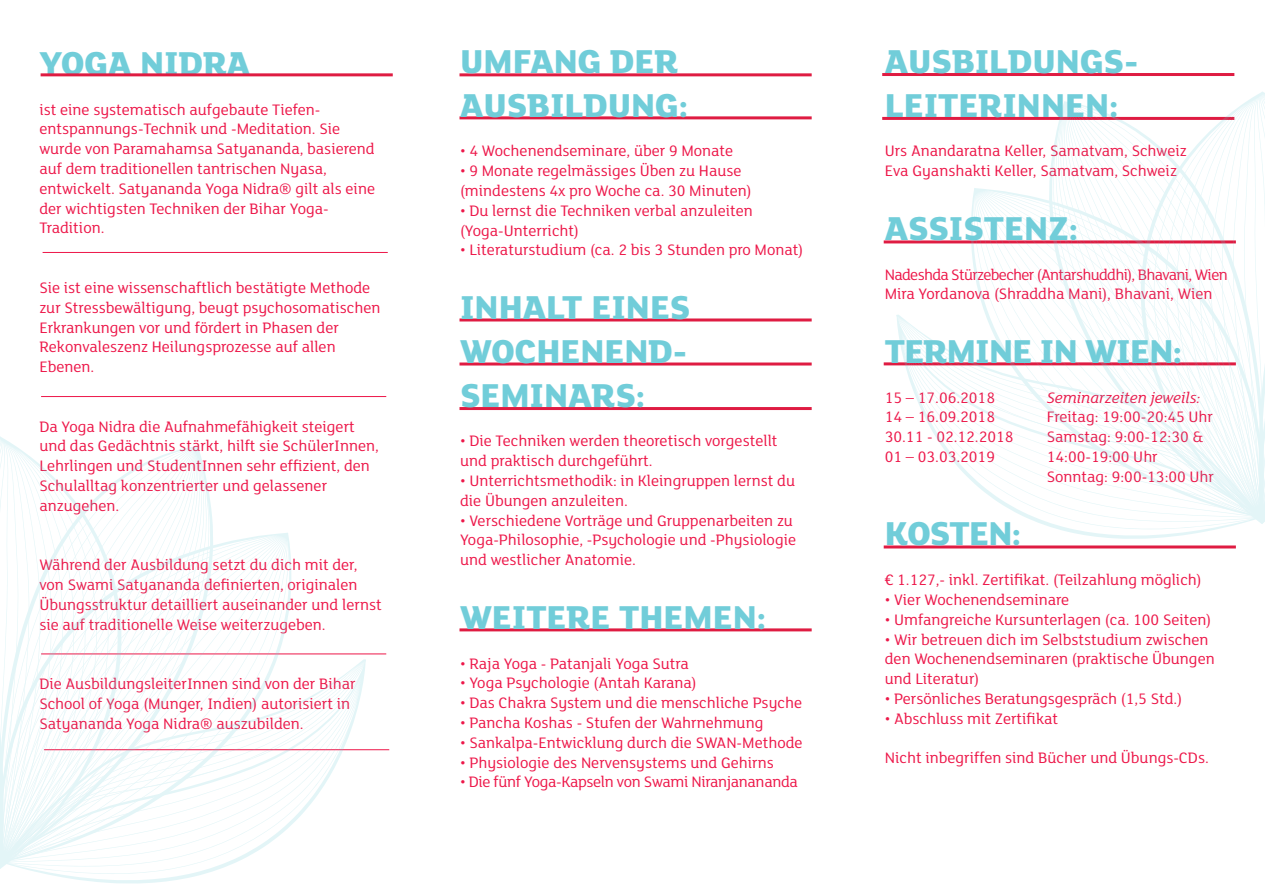
<style>
.page{position:relative;width:1265px;height:895px;background:#fff}
.page>*{position:absolute;margin:0;border:0;box-sizing:border-box;transform-origin:0 0}
.t1{font:800 36px/43.8px "FS Lola";color:#71cdd9}
.t2{font:800 36px "FS Lola";letter-spacing:-.02em;color:#71cdd9}
.t3{font:16.5px/19.8px "FS Lola";color:#ed1749}
.t4{font:16.5px/19.8px "FS Lola";letter-spacing:-.04em;color:#ed1749}
.t5{font:16.5px "FS Lola";letter-spacing:-.02em;color:#ed1749}
.t6{font:italic 16.5px "FS Lola";color:#ed1749}
</style>
<div class="page">
<hr style="left:459px;top:73px;width:352px;height:3px;background:#df1c42">
<hr style="left:41px;top:73px;width:352px;height:3px;background:#df1c42">
<hr style="left:882px;top:73px;width:352px;height:3px;background:#df1c42">
<hr style="left:882px;top:117px;width:352px;height:3px;background:#df1c42">
<hr style="left:883px;top:362px;width:352px;height:3px;background:#df1c42">
<hr style="left:883px;top:545px;width:352px;height:3px;background:#df1c42">
<hr style="left:883px;top:240px;width:352px;height:3px;background:#df1c42">
<hr style="left:459px;top:116px;width:352px;height:3px;background:#df1c42">
<hr style="left:459px;top:318px;width:352px;height:3px;background:#df1c42">
<hr style="left:459px;top:362px;width:352px;height:3px;background:#df1c42">
<hr style="left:459px;top:407px;width:352px;height:3px;background:#df1c42">
<hr style="left:459px;top:628px;width:352px;height:3px;background:#df1c42">
<hr style="left:43px;top:252px;width:345px;height:1px;background:#ed1749">
<hr style="left:41px;top:396px;width:345px;height:1px;background:#ed1749">
<hr style="left:41px;top:653px;width:345px;height:1px;background:#ed1749">
<hr style="left:44px;top:749px;width:345px;height:1px;background:#ed1749">
<svg style="left:22px;top:862px;width:214px;height:21px"></svg>
<svg style="left:292px;top:659px;width:74px;height:165px"></svg>
<svg style="left:0;top:436px;width:123px;height:432px"></svg>
<svg style="left:4px;top:446px;width:209px;height:86px"></svg>
<svg style="left:4px;top:532px;width:288px;height:330px"></svg>
<svg style="left:0;top:441px;width:4px;height:428px"></svg>
<svg style="left:1025px;top:517px;width:213px;height:22px"></svg>
<svg style="left:896px;top:315px;width:74px;height:164px"></svg>
<svg style="left:1139px;top:91px;width:125px;height:433px"></svg>
<svg style="left:1048px;top:101px;width:210px;height:87px"></svg>
<svg style="left:970px;top:188px;width:288px;height:329px"></svg>
<svg style="left:1258px;top:97px;width:6px;height:427px"></svg>
<h1 class="t1" style="left:39px;top:39px;width:212px">YOGA NIDRA</h1>
<p class="t3" style="left:39px;top:99px;width:337px">ist eine systematisch aufgebaute Tiefen&shy;entspannungs-Technik und -Meditation. Sie wurde von Paramahamsa Satyananda, basierend auf dem traditionellen tantrischen Nyasa, entwickelt. Satyananda Yoga Nidra® gilt als eine der wichtigsten Techniken der Bihar Yoga-Tradition.</p>
<p class="t3" style="left:39px;top:277px;width:342px">Sie ist eine wissenschaftlich bestätigte Methode zur Stressbewältigung, beugt psychosomatischen Erkrankungen vor und fördert in Phasen der Rekonvaleszenz Heilungsprozesse auf allen Ebenen.</p>
<p class="t3" style="left:39px;top:415px;width:341px">Da Yoga Nidra die Aufnahmefähigkeit steigert und das Gedächtnis stärkt, hilft sie SchülerInnen, Lehrlingen und StudentInnen sehr effizient, den Schulalltag konzentrierter und gelassener anzugehen.</p>
<p class="t3" style="left:39px;top:554px;width:344px">Während der Ausbildung setzt du dich mit der, von Swami Satyananda definierten, originalen Übungsstruktur detailliert auseinander und lernst sie auf traditionelle Weise weiterzugeben.</p>
<p class="t3" style="left:39px;top:673px;width:318px">Die AusbildungsleiterInnen sind von der Bihar<br>School of Yoga (Munger, Indien) autorisiert in<br>Satyananda Yoga Nidra® auszubilden.</p>
<h1 class="t1" style="left:460px;top:37px;width:229px">UMFANG DER<br>AUSBILDUNG:</h1>
<p class="t3" style="left:460px;top:140px;width:275px">• 4 Wochenendseminare, über 9 Monate</p>
<p class="t3" style="left:460px;top:160px;width:293px">• 9 Monate regelmässiges Üben zu Hause (mindestens 4x pro Woche ca. 30 Minuten)</p>
<p class="t3" style="left:460px;top:200px;width:294px">• Du lernst die Techniken verbal anzuleiten (Yoga-Unterricht)</p>
<p class="t3" style="left:460px;top:239px;width:345px">• Literaturstudium (ca. 2 bis 3 Stunden pro Monat)</p>
<h1 class="t1" style="left:460px;top:283px;width:232px;text-align:justify">INHALT EINES WOCHENEND-SEMINARS:</h1>
<p class="t3" style="left:460px;top:430px;width:319px">• Die Techniken werden theoretisch vorgestellt und praktisch durchgeführt.</p>
<p class="t3" style="left:460px;top:470px;width:336px">• Unterrichtsmethodik: in Kleingruppen lernst du die Übungen anzuleiten.</p>
<p class="t3" style="left:460px;top:509px;width:337px">• Verschiedene Vorträge und Gruppenarbeiten zu<br>Yoga-Philosophie, -Psychologie und -Physiologie und westlicher Anatomie.</p>
<h1 class="t1" style="left:460px;top:593px;width:307px">WEITERE THEMEN:</h1>
<p class="t3" style="left:460px;top:652px;width:230px">• Raja Yoga - Patanjali Yoga Sutra</p>
<p class="t3" style="left:460px;top:672px;width:238px">• Yoga Psychologie (Antah Karana)</p>
<p class="t3" style="left:460px;top:692px;width:343px">• Das Chakra System und die menschliche Psyche</p>
<p class="t3" style="left:460px;top:712px;width:305px">• Pancha Koshas - Stufen der Wahrnehmung</p>
<p class="t3" style="left:460px;top:731px;width:344px">• Sankalpa-Entwicklung durch die SWAN-Methode</p>
<p class="t3" style="left:460px;top:751px;width:315px">• Physiologie des Nervensystems und Gehirns</p>
<p class="t5" style="left:460px;top:771px;width:339px">• Die fünf Yoga-Kapseln von Swami Niranjanananda</p>
<h1 class="t1" style="left:884px;top:37px;width:256px">AUSBILDUNGS-<br>LEITERINNEN:</h1>
<p class="t3" style="left:884px;top:140px;width:303px">Urs Anandaratna Keller, Samatvam, Schweiz<br>Eva Gyanshakti Keller, Samatvam, Schweiz</p>
<h1 class="t1" style="left:884px;top:204px;width:195px">ASSISTENZ:</h1>
<p class="t4" style="left:884px;top:263px;width:344px">Nadeshda Stürzebecher (Antarshuddhi), Bhavani, Wien<br>Mira Yordanova (Shraddha Mani), Bhavani, Wien</p>
<h1 class="t2" style="left:884px;top:326px;width:299px">TERMINE IN WIEN:</h1>
<p class="t3" style="left:884px;top:386px;width:112px">15 – 17.06.2018</p>
<p class="t6" style="left:1046px;top:386px;width:155px">Seminarzeiten jeweils:</p>
<p class="t3" style="left:884px;top:406px;width:112px">14 – 16.09.2018</p>
<p class="t3" style="left:1046px;top:406px;width:168px">Freitag: 19:00-20:45 Uhr</p>
<p class="t3" style="left:884px;top:426px;width:130px">30.11 - 02.12.2018</p>
<p class="t3" style="left:1046px;top:426px;width:158px">Samstag: 9:00-12:30 &amp;</p>
<p class="t3" style="left:884px;top:446px;width:112px">01 – 03.03.2019</p>
<p class="t3" style="left:1046px;top:446px;width:169px">14:00-19:00 Uhr<br>Sonntag: 9:00-13:00 Uhr</p>
<h1 class="t1" style="left:884px;top:510px;width:138px">KOSTEN:</h1>
<p class="t3" style="left:884px;top:569px;width:318px">€ 1.127,- inkl. Zertifikat. (Teilzahlung möglich)</p>
<p class="t3" style="left:884px;top:589px;width:186px">• Vier Wochenendseminare</p>
<p class="t3" style="left:884px;top:608px;width:328px">• Umfangreiche Kursunterlagen (ca. 100 Seiten)</p>
<p class="t3" style="left:884px;top:628px;width:331px">• Wir betreuen dich im Selbststudium zwischen den Wochenendseminaren (praktische Übungen und Literatur)</p>
<p class="t3" style="left:884px;top:688px;width:299px">• Persönliches Beratungsgespräch (1,5 Std.)</p>
<p class="t3" style="left:884px;top:707px;width:175px">• Abschluss mit Zertifikat</p>
<p class="t3" style="left:884px;top:747px;width:325px">Nicht inbegriffen sind Bücher und Übungs-CDs.</p>
</div>
